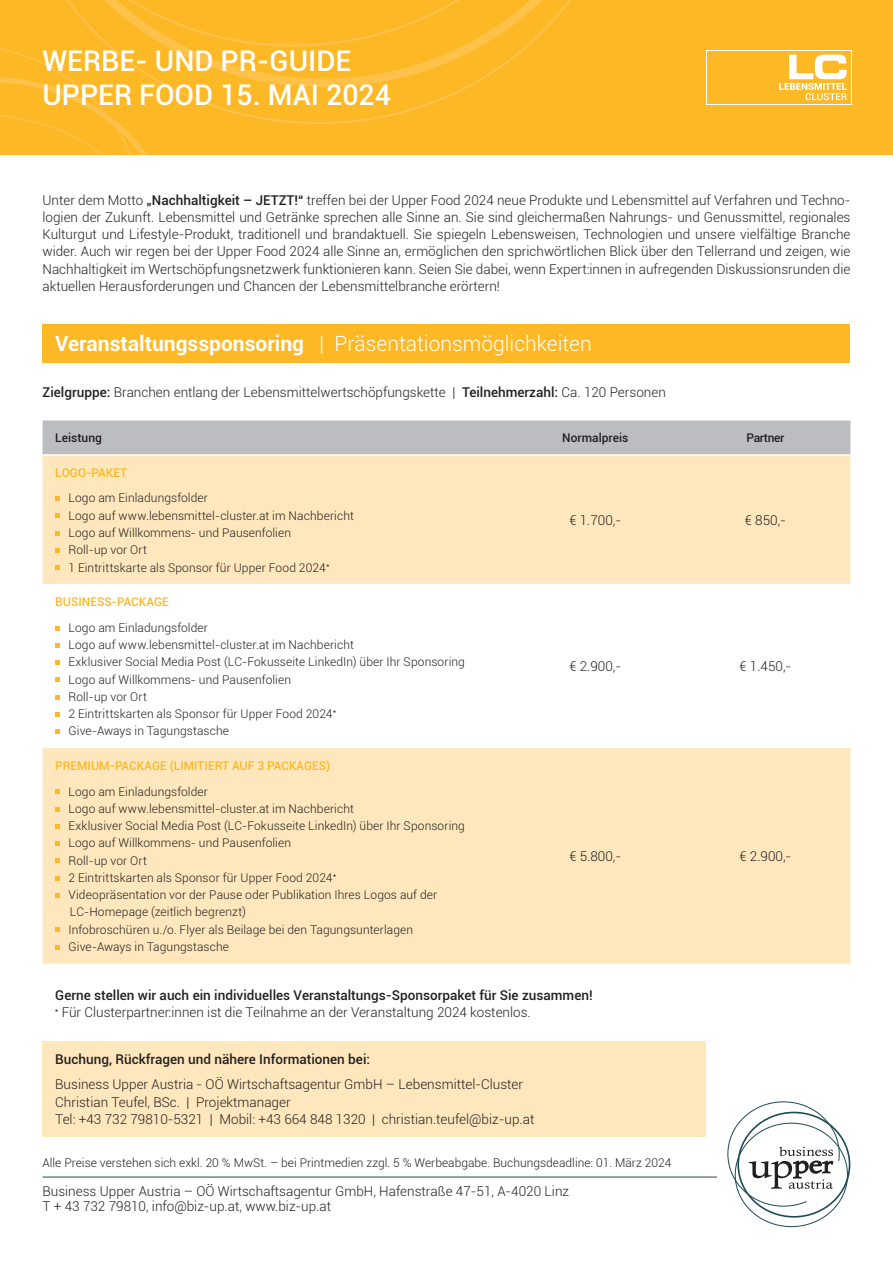
<style>
.page{position:relative;width:893px;height:1263px;background:#fff}
.page>*{position:absolute;margin:0;border:0;box-sizing:border-box;transform-origin:0 0}
.Headline_Balken{font:500 28.5px "Roboto";color:#fff}
.t1{font:300 21px "Roboto";color:#fff}
.t2{font:300 13.5px/17.2px "Roboto";color:#231f20}
.t3{font:500 13.5px "Roboto";color:#231f20}
.t4{font:300 12px/17.2px "Roboto";letter-spacing:.01em;color:#231f20}
.t5{font:500 12px "Roboto";color:#fcb825}
.t6{font:500 12px "Roboto";color:#231f20}
.t7{font:500 12px "Roboto";letter-spacing:-.03em;color:#231f20}
.s1{font-weight:500}
.s2{font-weight:700}
</style>
<div class="page">
<hr style="left:43px;top:1177px;width:674px;height:1px;background:#1d4a57">
<div style="left:724px;top:1112px;width:135px;height:126px;border:22px solid #fff;border-radius:50%"></div>
<svg style="left:705px;top:1101px;width:154px;height:128px"></svg>
<div style="left:0;top:0;width:893px;height:154px;background:#fcb825"></div>
<svg style="left:0;top:0;width:571px;height:154px"></svg>
<svg style="left:706px;top:50px;width:145px;height:54px"></svg>
<div style="left:707px;top:51px;width:143px;height:53px;background:#fcb825"></div>
<svg style="left:779px;top:55px;width:68px;height:45px"></svg>
<div style="left:43px;top:1041px;width:663px;height:96px;background:#fee7bc"></div>
<div style="left:43px;top:420px;width:807px;height:34px;background:#bcbdc0"></div>
<div style="left:43px;top:456px;width:807px;height:507px;background:#fee7bc"></div>
<svg style="left:43px;top:584px;width:807px;height:164px"></svg>
<svg style="left:55px;top:496px;width:5px;height:5px"></svg>
<svg style="left:55px;top:514px;width:5px;height:4px"></svg>
<svg style="left:55px;top:531px;width:5px;height:4px"></svg>
<svg style="left:55px;top:548px;width:5px;height:5px"></svg>
<svg style="left:55px;top:565px;width:5px;height:5px"></svg>
<svg style="left:55px;top:626px;width:5px;height:4px"></svg>
<svg style="left:55px;top:643px;width:5px;height:4px"></svg>
<svg style="left:55px;top:660px;width:5px;height:5px"></svg>
<svg style="left:55px;top:677px;width:5px;height:5px"></svg>
<svg style="left:55px;top:695px;width:5px;height:4px"></svg>
<svg style="left:55px;top:712px;width:5px;height:4px"></svg>
<svg style="left:55px;top:729px;width:5px;height:5px"></svg>
<svg style="left:55px;top:789px;width:5px;height:5px"></svg>
<svg style="left:55px;top:807px;width:5px;height:4px"></svg>
<svg style="left:55px;top:824px;width:5px;height:4px"></svg>
<svg style="left:55px;top:841px;width:5px;height:5px"></svg>
<svg style="left:55px;top:858px;width:5px;height:5px"></svg>
<svg style="left:55px;top:876px;width:5px;height:4px"></svg>
<svg style="left:55px;top:893px;width:5px;height:4px"></svg>
<svg style="left:55px;top:927px;width:5px;height:5px"></svg>
<svg style="left:55px;top:945px;width:5px;height:4px"></svg>
<div style="left:43px;top:324px;width:807px;height:39px;background:#fcb825"></div>
<p class="Headline_Balken" style="left:43px;top:40px;width:310px">WERBE- UND PR-GUIDE</p>
<p class="Headline_Balken" style="left:43px;top:75px;width:350px">UPPER FOOD 15. MAI 2024</p>
<p class="t2" style="left:43px;top:191px;width:809px;text-align:justify">Unter dem Motto <span class="s1">„Nachhaltigkeit – JETZT!“</span> treffen bei der Upper Food 2024 neue Produkte und Lebensmittel auf Verfahren und Techno&shy;logien der Zukunft. Lebensmittel und Getränke sprechen alle Sinne an. Sie sind gleichermaßen Nahrungs- und Genussmittel, regionales Kulturgut und Lifestyle-Produkt, traditionell und brandaktuell. Sie spiegeln Lebensweisen, Technologien und unsere vielfältige Branche wider. Auch wir regen bei der Upper Food 2024 alle Sinne an, ermöglichen den sprichwörtlichen Blick über den Tellerrand und zeigen, wie Nachhaltigkeit im Wertschöpfungsnetzwerk funktionieren kann. Seien Sie dabei, wenn Expert:innen in aufregenden Diskussionsrunden die aktuellen Herausforderungen und Chancen der Lebensmittelbranche erörtern!</p>
<p class="t1" style="left:55px;top:329px;width:538px"><span class="s2">Veranstaltungssponsoring</span> | Präsentationsmöglichkeiten</p>
<p class="t2" style="left:43px;top:383px;width:625px"><span class="s1">Zielgruppe:</span> Branchen entlang der Lebensmittelwertschöpfungskette | <span class="s1">Teilnehmerzahl:</span> Ca. 120 Personen</p>
<p class="t6" style="left:55px;top:429px;width:48px">Leistung</p>
<p class="t6" style="left:562px;top:429px;width:68px">Normalpreis</p>
<p class="t7" style="left:747px;top:429px;width:39px">Partner</p>
<p class="t5" style="left:55px;top:464px;width:73px">LOGO-PAKET</p>
<p class="t4" style="left:69px;top:489px;width:287px">Logo am Einladungsfolder<br>Logo auf www.lebensmittel-cluster.at im Nachbericht Logo auf Willkommens- und Pausenfolien<br>Roll-up vor Ort<br>1 Eintrittskarte als Sponsor für Upper Food 2024<sup>*</sup></p>
<p class="t2" style="left:569px;top:511px;width:53px">€ 1.700,-</p>
<p class="t2" style="left:745px;top:511px;width:43px">€ 850,-</p>
<p class="t5" style="left:55px;top:593px;width:115px">BUSINESS-PACKAGE</p>
<p class="t4" style="left:69px;top:618px;width:398px">Logo am Einladungsfolder<br>Logo auf www.lebensmittel-cluster.at im Nachbericht<br>Exklusiver Social Media Post (LC-Fokusseite LinkedIn) über Ihr Sponsoring Logo auf Willkommens- und Pausenfolien<br>Roll-up vor Ort<br>2 Eintrittskarten als Sponsor für Upper Food 2024<sup>*<br></sup>Give-Aways in Tagungstasche</p>
<p class="t5" style="left:55px;top:757px;width:277px">PREMIUM-PACKAGE (LIMITIERT AUF 3 PACKAGES)</p>
<p class="t4" style="left:69px;top:782px;width:398px">Logo am Einladungsfolder<br>Logo auf www.lebensmittel-cluster.at im Nachbericht<br>Exklusiver Social Media Post (LC-Fokusseite LinkedIn) über Ihr Sponsoring Logo auf Willkommens- und Pausenfolien<br>Roll-up vor Ort<br>2 Eintrittskarten als Sponsor für Upper Food 2024<sup>*<br></sup>Videopräsentation vor der Pause oder Publikation Ihres Logos auf der LC-Homepage (zeitlich begrenzt)<br>Infobroschüren u./o. Flyer als Beilage bei den Tagungsunterlagen Give-Aways in Tagungstasche</p>
<p class="t2" style="left:569px;top:657px;width:53px">€ 2.900,-</p>
<p class="t2" style="left:739px;top:657px;width:53px">€ 1.450,-</p>
<p class="t2" style="left:569px;top:847px;width:53px">€ 5.800,-</p>
<p class="t2" style="left:739px;top:847px;width:53px">€ 2.900,-</p>
<p class="t3" style="left:55px;top:986px;width:539px">Gerne stellen wir auch ein individuelles Veranstaltungs-Sponsorpaket für Sie zusammen!</p>
<p class="t2" style="left:55px;top:1003px;width:477px"><sup>*</sup> Für Clusterpartner:innen ist die Teilnahme an der Veranstaltung 2024 kostenlos.</p>
<p class="t3" style="left:55px;top:1049px;width:316px">Buchung, Rückfragen und nähere Informationen bei:</p>
<p class="t2" style="left:55px;top:1075px;width:481px">Business Upper Austria - OÖ Wirtschaftsagentur GmbH – Lebensmittel-Cluster<br>Christian Teufel, BSc. | Projektmanager<br>Tel: +43 732 79810-5321 | Mobil: +43 664 848 1320 | christian.teufel@biz-up.at</p>
<p class="t4" style="left:43px;top:1153px;width:630px">Alle Preise verstehen sich exkl. 20 % MwSt. – bei Printmedien zzgl. 5 % Werbeabgabe. Buchungsdeadline: 01. März 2024</p>
<p class="t2" style="left:43px;top:1183px;width:528px;line-height:15px">Business Upper Austria – OÖ Wirtschaftsagentur GmbH, Hafenstraße 47-51, A-4020 Linz<br>T + 43 732 79810, info@biz-up.at, www.biz-up.at</p>
</div>
